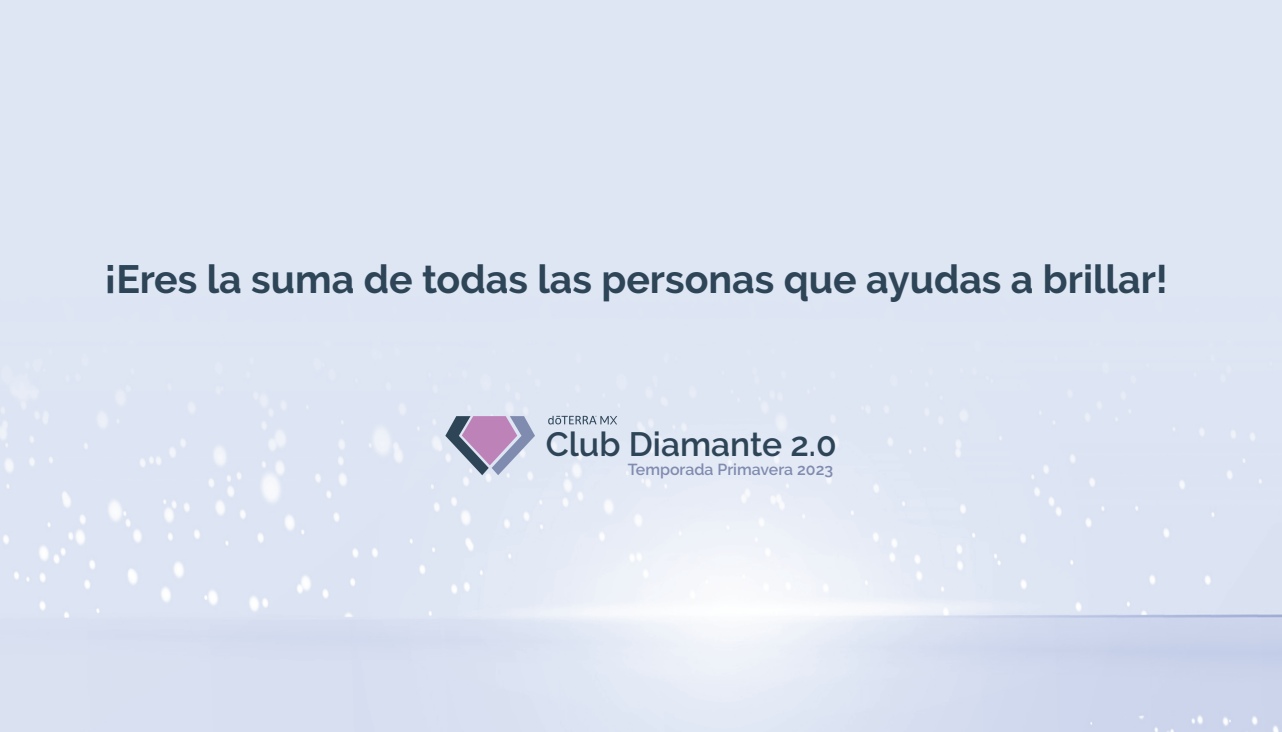
<style>
.page{position:relative;width:1282px;height:732px;background:#fff}
.page>*{position:absolute;margin:0;border:0;box-sizing:border-box;transform-origin:0 0}
.t1{font:700 39.38px "Raleway";color:#2d4557}
.t2{font:600 33.62px "Raleway";color:#2d4557}
.t3{font:600 15.88px "Raleway";color:#7f8baf}
</style>
<div class="page">
<svg style="left:445px;top:416px;width:90px;height:59px;background:#ada2c0"></svg>
<svg style="left:548px;top:415px;width:69px;height:9px"></svg>
<p class="t1" style="left:105px;top:256px;width:1064px">¡Eres la suma de todas las personas que ayudas a brillar!</p>
<p class="t2" style="left:546px;top:425px;width:292px">Club Diamante 2.0</p>
<p class="t3" style="left:628px;top:460px;width:207px">Temporada Primavera 2023</p>
</div>
